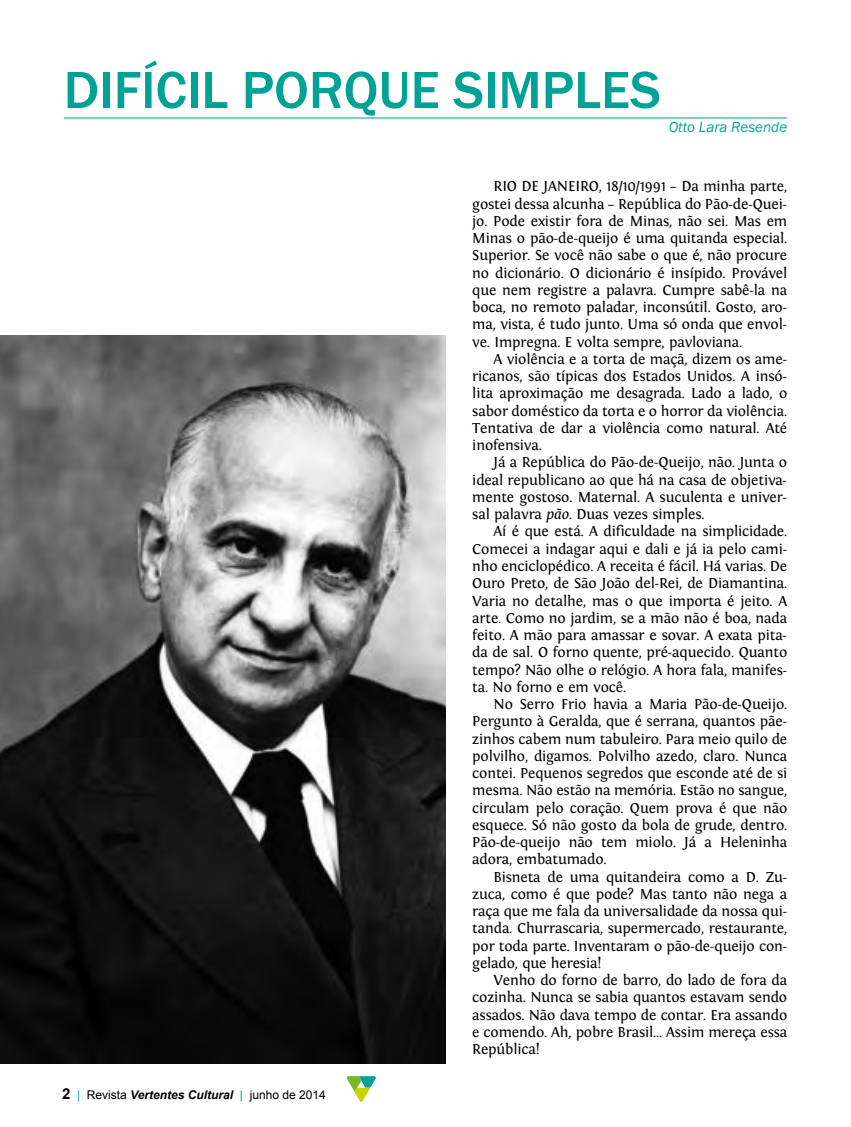
<style>
.page{position:relative;width:851px;height:1127px;background:#fff}
.page>*{position:absolute;margin:0;border:0;box-sizing:border-box;transform-origin:0 0}
.t1{font:500 54px "Franklin Gothic";color:#00a295}
.t2{font:15px/17.2px "Fontin";letter-spacing:-.01em;color:#000;text-align:justify}
.t3{font:italic 15px "Franklin Gothic";color:#00a295}
.t4{font:12px "Arial";color:#000}
.s1{font-weight:700;font-size:15px}
.s2{color:#00a295}
.s3{font-weight:700;font-style:italic}
.s4{font-style:italic}
</style>
<div class="page">
<svg style="left:346px;top:1076px;width:30px;height:26px"></svg>
<img style="left:0;top:336px;width:445px;height:727px">
<hr style="left:850px;top:0;width:1px;height:84px;background:#dd9205">
<hr style="left:64px;top:118px;width:723px;height:1px;background:#00a295">
<h1 class="t1" style="left:64px;top:57px;width:598px">DIFÍCIL PORQUE SIMPLES</h1>
<p class="t3" style="left:668px;top:118px;width:120px">Otto Lara Resende</p>
<p class="t4" style="left:62px;top:1087px;width:265px"><span class="s1">2</span> <span class="s2">|</span> Revista <span class="s3">Vertentes Cultural</span> <span class="s2">|</span> junho de 2014</p>
<p class="t2" style="left:472px;top:178px;width:316px;text-indent:21px">RIO DE JANEIRO, 18/10/1991 – Da minha parte, gostei dessa alcunha – República do Pão-de-Quei&shy;jo. Pode existir fora de Minas, não sei. Mas em Minas o pão-de-queijo é uma quitanda especial.<br>Superior. Se você não sabe o que é, não procure no dicionário. O dicionário é insípido. Provável que nem registre a palavra. Cumpre sabê-la na boca, no remoto paladar, inconsútil. Gosto, aro&shy;ma, vista, é tudo junto. Uma só onda que envol&shy;ve. Impregna. E volta sempre, pavloviana.</p>
<p class="t2" style="left:472px;top:351px;width:316px;text-indent:21px">A violência e a torta de maçã, dizem os ame&shy;ricanos, são típicas dos Estados Unidos. A insó&shy;lita aproximação me desagrada. Lado a lado, o sabor doméstico da torta e o horror da violência.<br>Tentativa de dar a violência como natural. Até inofensiva.</p>
<p class="t2" style="left:472px;top:454px;width:316px;text-indent:21px">Já a República do Pão-de-Queijo, não. Junta o ideal republicano ao que há na casa de objetiva&shy;mente gostoso. Maternal. A suculenta e univer&shy;sal palavra <span class="s4">pão</span>. Duas vezes simples.</p>
<p class="t2" style="left:472px;top:523px;width:316px;text-indent:21px">Aí é que está. A dificuldade na simplicidade.<br>Comecei a indagar aqui e dali e já ia pelo cami&shy;nho enciclopédico. A receita é fácil. Há varias. De Ouro Preto, de São João del-Rei, de Diamantina.<br>Varia no detalhe, mas o que importa é jeito. A arte. Como no jardim, se a mão não é boa, nada feito. A mão para amassar e sovar. A exata pita&shy;da de sal. O forno quente, pré-aquecido. Quanto tempo? Não olhe o relógio. A hora fala, manifes&shy;ta. No forno e em você.</p>
<p class="t2" style="left:472px;top:696px;width:316px;text-indent:21px">No Serro Frio havia a Maria Pão-de-Queijo.<br>Pergunto à Geralda, que é serrana, quantos pãe&shy;zinhos cabem num tabuleiro. Para meio quilo de polvilho, digamos. Polvilho azedo, claro. Nunca contei. Pequenos segredos que esconde até de si mesma. Não estão na memória. Estão no sangue, circulam pelo coração. Quem prova é que não esquece. Só não gosto da bola de grude, dentro.<br>Pão-de-queijo não tem miolo. Já a Heleninha adora, embatumado.</p>
<p class="t2" style="left:472px;top:868px;width:316px;text-indent:21px">Bisneta de uma quitandeira como a D. Zu&shy;zuca, como é que pode? Mas tanto não nega a raça que me fala da universalidade da nossa qui&shy;tanda. Churrascaria, supermercado, restaurante, por toda parte. Inventaram o pão-de-queijo con&shy;gelado, que heresia!</p>
<p class="t2" style="left:472px;top:972px;width:316px;text-indent:21px">Venho do forno de barro, do lado de fora da cozinha. Nunca se sabia quantos estavam sendo assados. Não dava tempo de contar. Era assando e comendo. Ah, pobre Brasil... Assim mereça essa República!</p>
</div>
